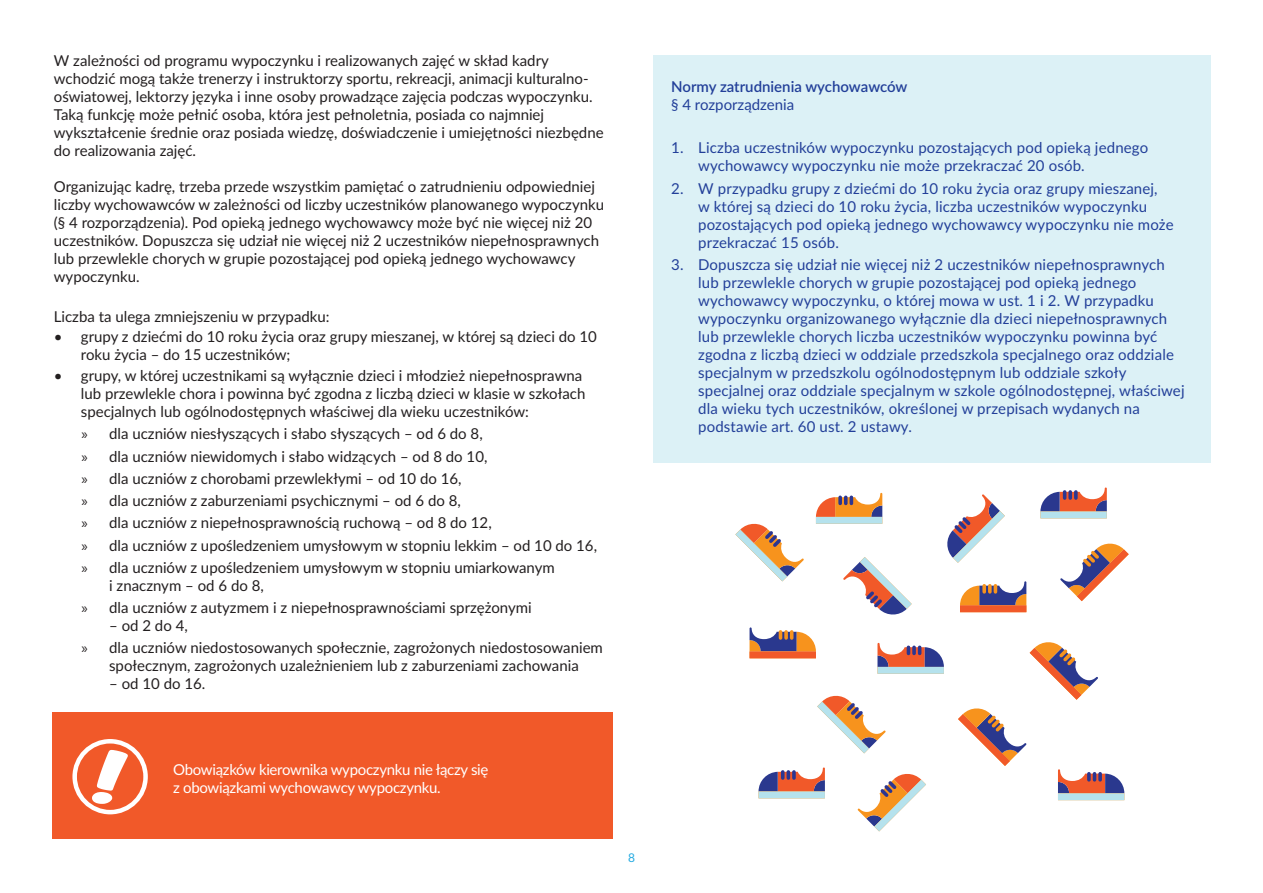
<style>
.page{position:relative;width:1263px;height:893px;background:#fff}
.page>*{position:absolute;margin:0;border:0;box-sizing:border-box;transform-origin:0 0}
.tekst{font:15px/18px "Lato";color:#231f20}
.tekst-2{font:15px/18px "Lato";letter-spacing:.01em;color:#223f99}
.wazne{font:15px/18px "Lato";letter-spacing:-.02em;color:#fff}
.tekst-3{font:600 15px "Lato";color:#223f99}
.t1{font:12px "Lato";color:#24aae1}
.s1{font-family:"Myriad Pro"}
</style>
<div class="page">
<div style="left:654px;top:55px;width:557px;height:407px;background:#dcf1f6"></div>
<div style="left:53px;top:712px;width:560px;height:127px;background:#f15929"></div>
<svg style="left:72px;top:739px;width:76px;height:75px"></svg>
<svg style="left:735px;top:523px;width:69px;height:58px"></svg>
<svg style="left:1030px;top:642px;width:68px;height:58px"></svg>
<svg style="left:816px;top:493px;width:66px;height:31px"></svg>
<svg style="left:947px;top:494px;width:58px;height:69px"></svg>
<svg style="left:1058px;top:769px;width:66px;height:31px"></svg>
<svg style="left:749px;top:627px;width:67px;height:31px"></svg>
<svg style="left:758px;top:767px;width:67px;height:31px"></svg>
<svg style="left:877px;top:643px;width:67px;height:31px"></svg>
<svg style="left:817px;top:695px;width:69px;height:58px"></svg>
<svg style="left:858px;top:774px;width:68px;height:57px"></svg>
<svg style="left:1040px;top:487px;width:67px;height:31px"></svg>
<svg style="left:960px;top:581px;width:66px;height:31px"></svg>
<svg style="left:958px;top:708px;width:68px;height:58px"></svg>
<svg style="left:1060px;top:543px;width:69px;height:58px"></svg>
<svg style="left:843px;top:557px;width:69px;height:58px"></svg>
<p class="tekst" style="left:54px;top:51px;width:551px">W zależności od programu wypoczynku i realizowanych zajęć w skład kadry wchodzić mogą także trenerzy i instruktorzy sportu, rekreacji, animacji kulturalno&shy;oświatowej, lektorzy języka i inne osoby prowadzące zajęcia podczas wypoczynku.<br>Taką funkcję może pełnić osoba, która jest pełnoletnia, posiada co najmniej wykształcenie średnie oraz posiada wiedzę, doświadczenie i umiejętności niezbędne do realizowania zajęć.</p>
<p class="tekst" style="left:54px;top:177px;width:552px">Organizując kadrę, trzeba przede wszystkim pamiętać o zatrudnieniu odpowiedniej liczby wychowawców w zależności od liczby uczestników planowanego wypoczynku (§ 4 rozporządzenia). Pod opieką jednego wychowawcy może być nie więcej niż 20 uczestników. Dopuszcza się udział nie więcej niż 2 uczestników niepełnosprawnych lub przewlekle chorych w grupie pozostającej pod opieką jednego wychowawcy wypoczynku.</p>
<p class="tekst" style="left:54px;top:307px;width:277px">Liczba ta ulega zmniejszeniu w przypadku:</p>
<p class="tekst" style="left:81px;top:327px;width:518px;text-indent:-27px">• grupy z dziećmi do 10 roku życia oraz grupy mieszanej, w której są dzieci do 10 roku życia – do 15 uczestników;</p>
<p class="tekst" style="left:81px;top:366px;width:506px;text-indent:-27px">• grupy, w której uczestnikami są wyłącznie dzieci i młodzież niepełnosprawna lub przewlekle chora i powinna być zgodna z liczbą dzieci w klasie w szkołach specjalnych lub ogólnodostępnych właściwej dla wieku uczestników:</p>
<p class="tekst" style="left:81px;top:424px;width:403px"><span class="s1">»</span> dla uczniów niesłyszących i słabo słyszących – od 6 do 8,</p>
<p class="tekst" style="left:81px;top:446px;width:407px"><span class="s1">»</span> dla uczniów niewidomych i słabo widzących – od 8 do 10,</p>
<p class="tekst" style="left:81px;top:469px;width:382px"><span class="s1">»</span> dla uczniów z chorobami przewlekłymi – od 10 do 16,</p>
<p class="tekst" style="left:81px;top:491px;width:381px"><span class="s1">»</span> dla uczniów z zaburzeniami psychicznymi – od 6 do 8,</p>
<p class="tekst" style="left:81px;top:513px;width:412px"><span class="s1">»</span> dla uczniów z niepełnosprawnością ruchową – od 8 do 12,</p>
<p class="tekst" style="left:81px;top:535px;width:517px"><span class="s1">»</span> dla uczniów z upośledzeniem umysłowym w stopniu lekkim – od 10 do 16,</p>
<p class="tekst" style="left:109px;top:558px;width:447px;text-indent:-28px"><span class="s1">»</span> dla uczniów z upośledzeniem umysłowym w stopniu umiarkowanym i znacznym – od 6 do 8,</p>
<p class="tekst" style="left:81px;top:598px;width:452px"><span class="s1">»</span> dla uczniów z autyzmem i z niepełnosprawnościami sprzężonymi</p>
<p class="tekst" style="left:109px;top:616px;width:80px">– od 2 do 4,</p>
<p class="tekst" style="left:81px;top:638px;width:523px;text-align:center"><span class="s1">»</span> dla uczniów niedostosowanych społecznie, zagrożonych niedostosowaniem społecznym, zagrożonych uzależnieniem lub z zaburzeniami zachowania</p>
<p class="tekst" style="left:109px;top:674px;width:98px">– od 10 do 16.</p>
<p class="wazne" style="left:173px;top:760px;width:317px">Obowiązków kierownika wypoczynku nie łączy się z obowiązkami wychowawcy wypoczynku.</p>
<p class="t1" style="left:628px;top:849px;width:8px">8</p>
<p class="tekst-3" style="left:671px;top:75px;width:238px">Normy zatrudnienia wychowawców</p>
<p class="tekst-2" style="left:671px;top:95px;width:125px">§ 4 rozporządzenia</p>
<p class="tekst-2" style="left:698px;top:138px;width:452px;text-indent:-27px">1. Liczba uczestników wypoczynku pozostających pod opieką jednego wychowawcy wypoczynku nie może przekraczać 20 osób.</p>
<p class="tekst-2" style="left:698px;top:179px;width:477px;text-indent:-27px">2. W przypadku grupy z dziećmi do 10 roku życia oraz grupy mieszanej,<br>w której są dzieci do 10 roku życia, liczba uczestników wypoczynku pozostających pod opieką jednego wychowawcy wypoczynku nie może przekraczać 15 osób.</p>
<p class="tekst-2" style="left:698px;top:255px;width:488px;text-indent:-27px">3. Dopuszcza się udział nie więcej niż 2 uczestników niepełnosprawnych lub przewlekle chorych w grupie pozostającej pod opieką jednego wychowawcy wypoczynku, o której mowa w ust. 1 i 2. W przypadku wypoczynku organizowanego wyłącznie dla dzieci niepełnosprawnych lub przewlekle chorych liczba uczestników wypoczynku powinna być zgodna z liczbą dzieci w oddziale przedszkola specjalnego oraz oddziale specjalnym w przedszkolu ogólnodostępnym lub oddziale szkoły specjalnej oraz oddziale specjalnym w szkole ogólnodostępnej, właściwej dla wieku tych uczestników, określonej w przepisach wydanych na podstawie art. 60 ust. 2 ustawy.</p>
</div>
